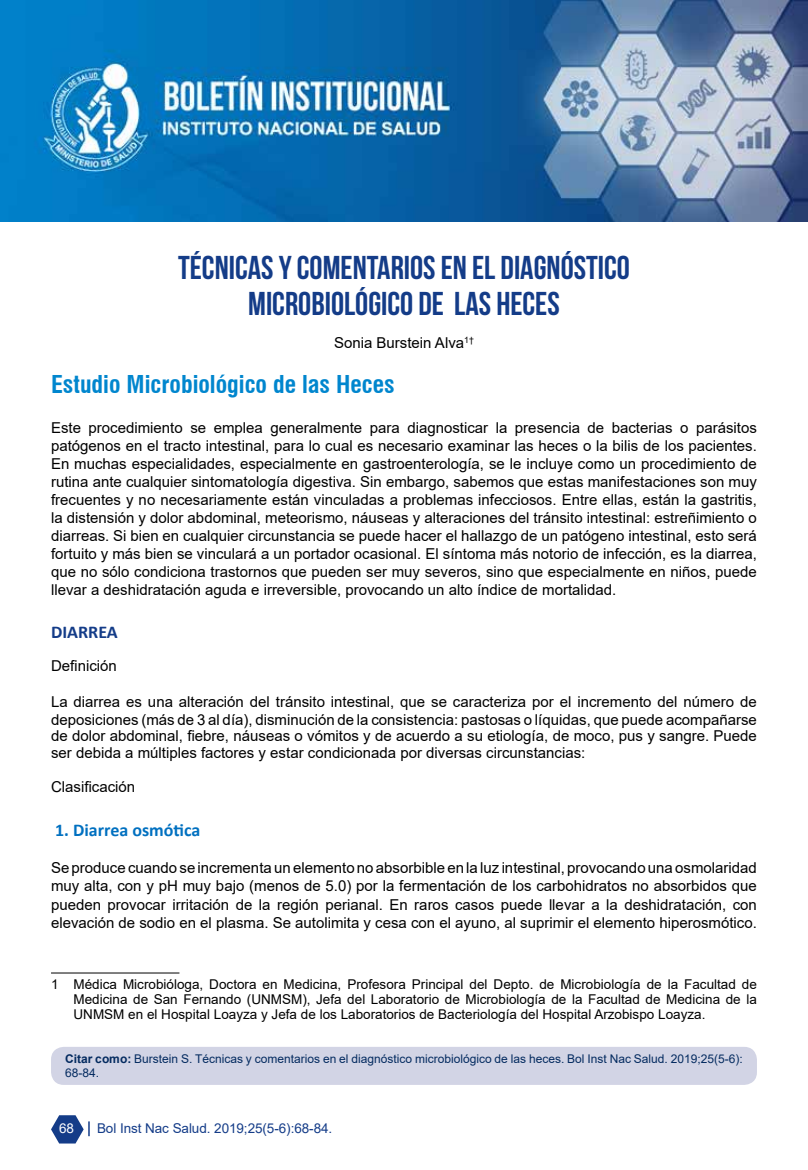
<style>
.page{position:relative;width:808px;height:1170px;background:#fff}
.page>*{position:absolute;margin:0;border:0;box-sizing:border-box;transform-origin:0 0}
.t1{font:700 33px/36px "Bebas Neue";color:#143c88;text-align:center}
.t2{font:700 condensed 24px "Swiss 721 BT";color:#0086ce}
.t3{font:700 18px "Calibri";color:#0070c0}
.t4{font:700 18px "Calibri";color:#143c88}
.t5{font:15px/18px "Arial";color:#000;text-align:justify}
.t6{font:13.5px/15px "Arial";color:#000;text-align:justify}
.t7{font:13.5px "Arial";letter-spacing:-.005em;color:#143c88}
.t8{font:13.5px "Arial";color:#fff}
.t9{font:12px/14.4px "Arial";color:#042b60}
.s1{font-weight:700}
</style>
<div class="page">
<svg style="left:51px;top:1115px;width:39px;height:28px"></svg>
<div style="left:51px;top:1046px;width:706px;height:38px;background:#d2d4e5;border-radius:13px"></div>
<img style="left:0;top:0;width:808px;height:222px">
<hr style="left:51px;top:972px;width:128px;height:1px;background:#000">
<h1 class="t1" style="left:178px;top:249px;width:453px">TÉCNICAS Y COMENTARIOS EN EL DIAGNÓSTICO<br>MICROBIOLÓGICO DE LAS HECES</h1>
<p class="t5" style="left:334px;top:333px;width:141px">Sonia Burstein Alva<sup>1†</sup></p>
<h2 class="t2" style="left:51px;top:370px;width:345px">Estudio Microbiológico de las Heces</h2>
<p class="t5" style="left:51px;top:418px;width:707px">Este procedimiento se emplea generalmente para diagnosticar la presencia de bacterias o parásitos patógenos en el tracto intestinal, para lo cual es necesario examinar las heces o la bilis de los pacientes.<br>En muchas especialidades, especialmente en gastroenterología, se le incluye como un procedimiento de rutina ante cualquier sintomatología digestiva. Sin embargo, sabemos que estas manifestaciones son muy frecuentes y no necesariamente están vinculadas a problemas infecciosos. Entre ellas, están la gastritis, la distensión y dolor abdominal, meteorismo, náuseas y alteraciones del tránsito intestinal: estreñimiento o diarreas. Si bien en cualquier circunstancia se puede hacer el hallazgo de un patógeno intestinal, esto será fortuito y más bien se vinculará a un portador ocasional. El síntoma más notorio de infección, es la diarrea, que no sólo condiciona trastornos que pueden ser muy severos, sino que especialmente en niños, puede llevar a deshidratación aguda e irreversible, provocando un alto índice de mortalidad.</p>
<p class="t4" style="left:51px;top:620px;width:68px">DIARREA</p>
<p class="t5" style="left:51px;top:656px;width:67px">Definición</p>
<p class="t5" style="left:51px;top:692px;width:707px">La diarrea es una alteración del tránsito intestinal, que se caracteriza por el incremento del número de deposiciones (más de 3 al día), disminución de la consistencia: pastosas o líquidas, que puede acompañarse</p>
<p class="t5" style="left:51px;top:727px;width:707px;line-height:16.5px">de dolor abdominal, fiebre, náuseas o vómitos y de acuerdo a su etiología, de moco, pus y sangre. Puede ser debida a múltiples factores y estar condicionada por diversas circunstancias:</p>
<p class="t5" style="left:51px;top:778px;width:86px">Clasificación</p>
<p class="t3" style="left:55px;top:818px;width:147px">1. Diarrea osmótica</p>
<p class="t5" style="left:51px;top:859px;width:707px">Se produce cuando se incrementa un elemento no absorbible en la luz intestinal, provocando una osmolaridad muy alta, con y pH muy bajo (menos de 5.0) por la fermentación de los carbohidratos no absorbidos que pueden provocar irritación de la región perianal. En raros casos puede llevar a la deshidratación, con elevación de sodio en el plasma. Se autolimita y cesa con el ayuno, al suprimir el elemento hiperosmótico.</p>
<p class="t6" style="left:74px;top:976px;width:685px;text-indent:-23px">1 Médica Microbióloga, Doctora en Medicina, Profesora Principal del Depto. de Microbiología de la Facultad de Medicina de San Fernando (UNMSM), Jefa del Laboratorio de Microbiología de la Facultad de Medicina de la UNMSM en el Hospital Loayza y Jefa de los Laboratorios de Bacteriología del Hospital Arzobispo Loayza.</p>
<p class="t9" style="left:65px;top:1051px;width:679px"><span class="s1">Citar como:</span> Burstein S. Técnicas y comentarios en el diagnóstico microbiológico de las heces. Bol Inst Nac Salud. 2019;25(5-6):<br>68-84.</p>
<p class="t8" style="left:59px;top:1118px;width:16px">68</p>
<p class="t7" style="left:97px;top:1119px;width:237px">Bol Inst Nac Salud. 2019;25(5-6):68-84.</p>
</div>
